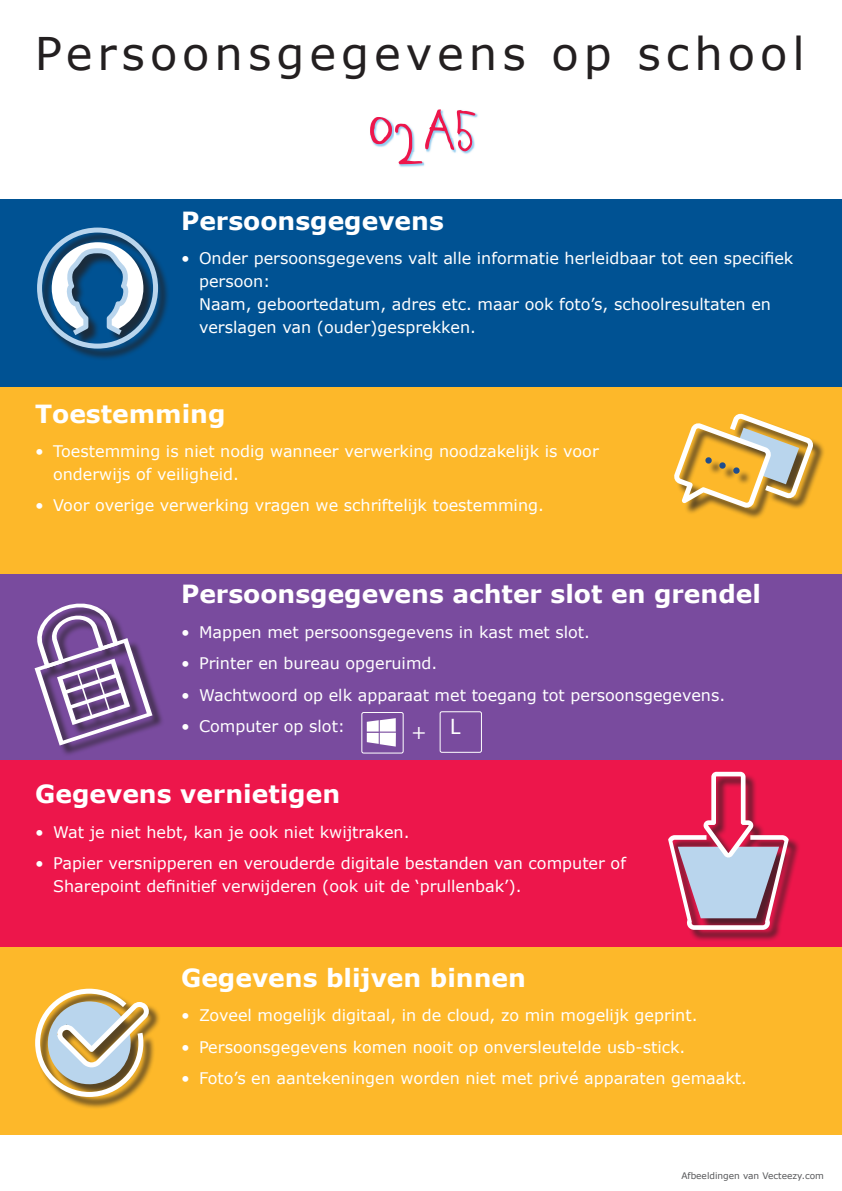
<style>
.page{position:relative;width:842px;height:1191px;background:#fff}
.page>*{position:absolute;margin:0;border:0;box-sizing:border-box;transform-origin:0 0}
.t1{font:45px "Verdana";letter-spacing:.11em;color:#231f20}
.Kop_2{font:700 25px "Verdana";color:#fff}
.t2{font:22.5px "Myriad Pro";color:#fff}
.t3{font:16px/23px "Verdana";color:#fff}
.t4{font:9px "Verdana";color:#57585a}
</style>
<div class="page">
<div style="left:0;top:200px;width:842px;height:187px;background:#005293"></div>
<div style="left:0;top:387px;width:842px;height:187px;background:#fdb82a"></div>
<div style="left:0;top:574px;width:842px;height:187px;background:#794b9e"></div>
<div style="left:0;top:760px;width:842px;height:187px;background:#ed164b"></div>
<div style="left:0;top:947px;width:842px;height:187px;background:#fdb82a"></div>
<img style="left:399px;top:164px;width:26px;height:3px">
<img style="left:475px;top:113px;width:3px;height:5px">
<svg style="left:370px;top:109px;width:105px;height:55px"></svg>
<div style="left:39px;top:229px;width:131px;height:132px;background:#231f20;opacity:.75"></div>
<svg style="left:37px;top:227px;width:121px;height:121px"></svg>
<div style="left:676px;top:416px;width:149px;height:104px;background:#231f20;opacity:.75"></div>
<svg style="left:674px;top:413px;width:140px;height:95px"></svg>
<div style="left:670px;top:773px;width:131px;height:169px;background:#231f20;opacity:.75"></div>
<svg style="left:668px;top:772px;width:121px;height:158px"></svg>
<div style="left:37px;top:990px;width:124px;height:119px;background:#231f20;opacity:.75"></div>
<svg style="left:35px;top:988px;width:114px;height:109px"></svg>
<div style="left:361px;top:712px;width:43px;height:41px;border:1px solid #fff;border-radius:2px"></div>
<svg style="left:367px;top:718px;width:29px;height:28px"></svg>
<div style="left:440px;top:711px;width:42px;height:42px;border:1px solid #fff;border-radius:2px"></div>
<div style="left:37px;top:605px;width:128px;height:152px;background:#231f20;opacity:.75"></div>
<svg style="left:34px;top:603px;width:118px;height:142px"></svg>
<p class="t1" style="left:35px;top:23px;width:771px">Persoonsgegevens op school</p>
<p class="Kop_2" style="left:181px;top:203px;width:264px">Persoonsgegevens</p>
<p class="t3" style="left:199px;top:246px;width:596px;text-indent:-18px">• Onder persoonsgegevens valt alle informatie herleidbaar tot een specifiek persoon:<br>Naam, geboortedatum, adres etc. maar ook foto’s, schoolresultaten en verslagen van (ouder)gesprekken.</p>
<p class="Kop_2" style="left:35px;top:396px;width:192px">Toestemming</p>
<p class="t3" style="left:53px;top:439px;width:547px;text-indent:-18px">• Toestemming is niet nodig wanneer verwerking noodzakelijk is voor onderwijs of veiligheid.</p>
<p class="t3" style="left:35px;top:494px;width:510px">• Voor overige verwerking vragen we schriftelijk toestemming.</p>
<p class="Kop_2" style="left:181px;top:576px;width:581px">Persoonsgegevens achter slot en grendel</p>
<p class="t3" style="left:181px;top:620px;width:410px">• Mappen met persoonsgegevens in kast met slot.</p>
<p class="t3" style="left:181px;top:651px;width:258px">• Printer en bureau opgeruimd.</p>
<p class="t3" style="left:181px;top:683px;width:546px">• Wachtwoord op elk apparaat met toegang tot persoonsgegevens.</p>
<p class="t3" style="left:181px;top:714px;width:166px">• Computer op slot:</p>
<h3 class="t2" style="left:412px;top:715px;width:50px">+ L</h3>
<p class="Kop_2" style="left:35px;top:776px;width:307px">Gegevens vernietigen</p>
<p class="t3" style="left:35px;top:820px;width:376px">• Wat je niet hebt, kan je ook niet kwijtraken.</p>
<p class="t3" style="left:53px;top:851px;width:574px;text-indent:-18px">• Papier versnipperen en verouderde digitale bestanden van computer of<br>Sharepoint definitief verwijderen (ook uit de ‘prullenbak’).</p>
<p class="Kop_2" style="left:181px;top:960px;width:346px">Gegevens blijven binnen</p>
<p class="t3" style="left:181px;top:1003px;width:518px">• Zoveel mogelijk digitaal, in de cloud, zo min mogelijk geprint.</p>
<p class="t3" style="left:181px;top:1035px;width:506px">• Persoonsgegevens komen nooit op onversleutelde usb-stick.</p>
<p class="t3" style="left:181px;top:1066px;width:567px">• Foto’s en aantekeningen worden niet met privé apparaten gemaakt.</p>
<p class="t4" style="left:681px;top:1170px;width:144px">Afbeeldingen van Vecteezy.com</p>
</div>
